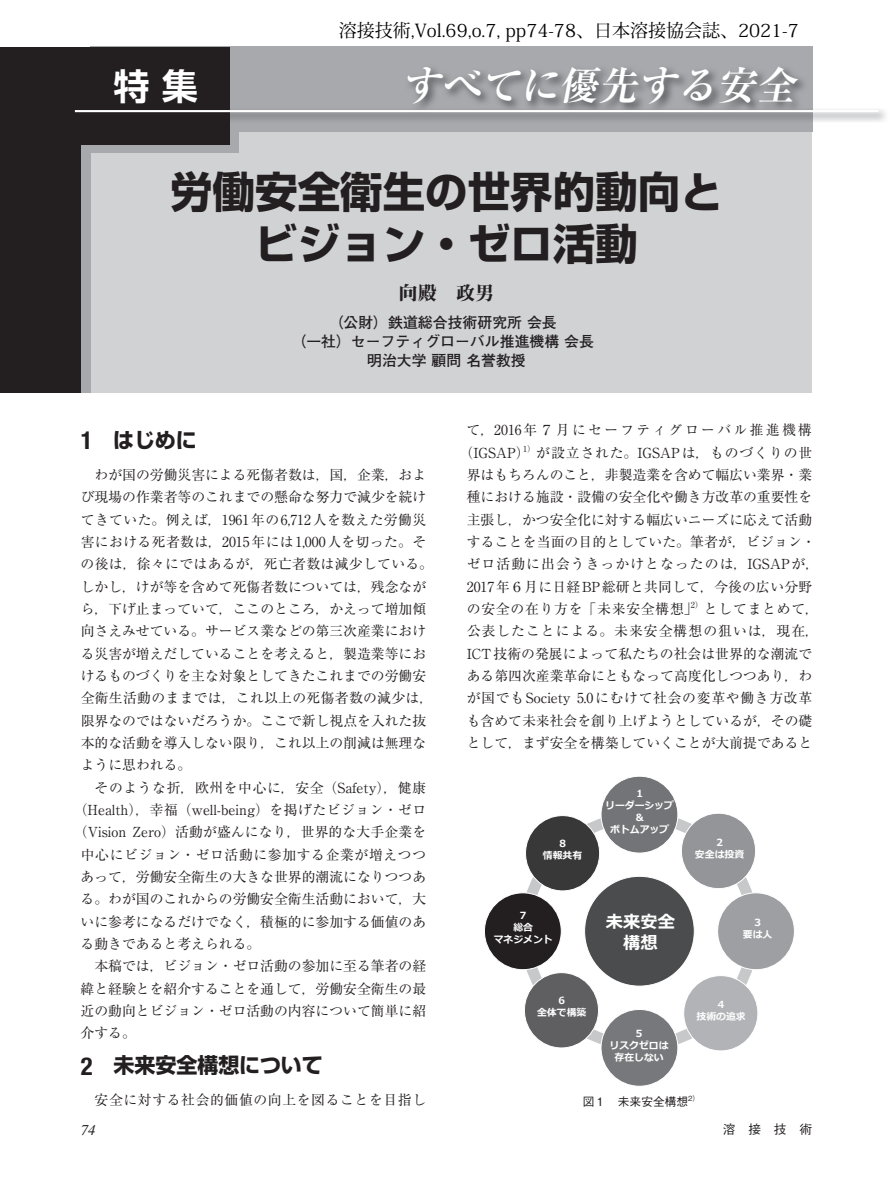
<style>
.page{position:relative;width:893px;height:1191px;background:#fff}
.page>*{position:absolute;margin:0;border:0;box-sizing:border-box;transform-origin:0 0}
.t1{font:700 42.45px/52.1px "Shin Go Pro";color:#231f20;text-align:center}
.t2{font:italic 700 39.3px "Ryumin Pro";color:#fff}
.t3{font:700 36.15px "Shin Go Pro De";color:#fff}
.t4{font:700 21px "Shin Go Pro";letter-spacing:-.005em;color:#231f20}
.t5{font:19.2px "Midashi Min Pro MA31";color:#231f20}
.t6{font:18px "Koz Min Pr 6 N";color:#000}
.t7{font:700 17.25px/20.7px "Meiryo";color:#fff;text-align:center}
.t8{font:700 14.85px/19.2px "Futo Go B101 Pro";color:#231f20;text-align:center}
.t9{font:italic 14.85px "Times LT Std";color:#231f20}
.t10{font:13.8px/22.4px "Ryumin Pro";color:#231f20}
.t11{font:13.8px "Ryumin Pro";letter-spacing:.045em;color:#231f20}
.t12{font:500 12.75px "Gothic BBB Pro";color:#231f20}
.t13{font:500 11.7px "Gothic BBB Pro";color:#231f20}
.t14{font:700 9.9px/11.9px "Meiryo";color:#fff;text-align:center}
.s1{font-family:"Helvetica Neue LT Std";font-stretch:condensed;font-size:24.75px}
</style>
<div class="page">
<div style="left:81px;top:47px;width:731px;height:345px;background:#d1d2d4"></div>
<div style="left:239px;top:47px;width:573px;height:85px;background:#a8a9ad"></div>
<div style="left:90px;top:47px;width:149px;height:106px;background:#a8a9ad"></div>
<div style="left:0;top:47px;width:90px;height:345px;background:#a8a9ad"></div>
<div style="left:0;top:47px;width:81px;height:345px;background:#231f20"></div>
<div style="left:81px;top:47px;width:149px;height:98px;background:#231f20"></div>
<img style="left:74px;top:64px;width:812px;height:58px">
<hr style="left:75px;top:110px;width:804px;height:2px;background:#fff">
<svg style="left:526px;top:818px;width:226px;height:226px"></svg>
<div style="left:585px;top:876px;width:109px;height:110px;background:#4b4c4d;border-radius:50%"></div>
<div style="left:601px;top:776px;width:77px;height:77px;background:#727477;border-radius:50%"></div>
<div style="left:601px;top:776px;width:77px;height:77px;border:1px solid #fff;border-radius:50%"></div>
<div style="left:718px;top:893px;width:76px;height:76px;background:#9d9fa2;border-radius:50%"></div>
<div style="left:717px;top:892px;width:78px;height:78px;border:1px solid #fff;border-radius:50%"></div>
<div style="left:601px;top:1009px;width:77px;height:77px;background:#76787b;border-radius:50%"></div>
<div style="left:601px;top:1009px;width:77px;height:77px;border:1px solid #fff;border-radius:50%"></div>
<div style="left:484px;top:893px;width:77px;height:76px;background:#231f20;border-radius:50%"></div>
<div style="left:484px;top:892px;width:78px;height:78px;border:1px solid #fff;border-radius:50%"></div>
<div style="left:681px;top:813px;width:75px;height:75px;background:#939598;border-radius:50%"></div>
<div style="left:681px;top:813px;width:75px;height:76px;border:1px solid #fff;border-radius:50%"></div>
<div style="left:684px;top:975px;width:74px;height:76px;background:#b2b3b7;border-radius:50%"></div>
<div style="left:683px;top:975px;width:75px;height:76px;border:1px solid #fff;border-radius:50%"></div>
<div style="left:525px;top:815px;width:75px;height:76px;background:#383839;border-radius:50%"></div>
<div style="left:525px;top:815px;width:75px;height:76px;border:1px solid #fff;border-radius:50%"></div>
<div style="left:524px;top:972px;width:74px;height:76px;background:#5f5f62;border-radius:50%"></div>
<div style="left:524px;top:972px;width:75px;height:76px;border:1px solid #fff;border-radius:50%"></div>
<h3 class="t6" style="left:339px;top:20px;width:461px">溶接技術,Vol.69,o.7, pp74-78、日本溶接協会誌、2021-7</h3>
<h3 class="t3" style="left:114px;top:57px;width:86px">特 集</h3>
<h2 class="t2" style="left:402px;top:54px;width:405px">すべてに優先する安全</h2>
<h1 class="t1" style="left:170px;top:161px;width:554px">労働安全衛生の世界的動向とビジョン・ゼロ活動</h1>
<h3 class="t5" style="left:399px;top:278px;width:97px">向殿　政男</h3>
<p class="t8" style="left:291px;top:311px;width:304px">（公財）鉄道総合技術研究所 会長<br>（一社）セーフティグローバル推進機構 会長明治大学 顧問 名誉教授</p>
<h3 class="t4" style="left:81px;top:423px;width:117px"><span class="s1">1</span> はじめに</h3>
<p class="t10" style="left:81px;top:463px;width:354px;text-indent:14px">わが国の労働災害による死傷者数は，国，企業，および現場の作業者等のこれまでの懸命な努力で減少を続けてきていた。例えば，1961年の6,712人を数えた労働災害における死者数は，2015年には1,000人を切った。その後は，徐々にではあるが，死亡者数は減少している。しかし，けが等を含めて死傷者数については，残念ながら，下げ止まっていて，ここのところ，かえって増加傾向さえみせている。サービス業などの第三次産業における災害が増えだしていることを考えると，製造業等におけるものづくりを主な対象としてきたこれまでの労働安全衛生活動のままでは，これ以上の死傷者数の減少は，限界なのではないだろうか。ここで新し視点を入れた抜本的な活動を導入しない限り，これ以上の削減は無理なように思われる。</p>
<p class="t11" style="left:95px;top:776px;width:333px">そのような折，欧州を中心に，安全（Safety），健康</p>
<p class="t10" style="left:74px;top:797px;width:354px">（Health），幸福（well-being）を掲げたビジョン・ゼロ</p>
<p class="t10" style="left:74px;top:820px;width:354px">（Vision Zero）活動が盛んになり，世界的な大手企業を</p>
<p class="t11" style="left:81px;top:843px;width:347px">中心にビジョン・ゼロ活動に参加する企業が増えつつ</p>
<p class="t10" style="left:81px;top:864px;width:347px">あって，労働安全衛生の大きな世界的潮流になりつつあ</p>
<p class="t10" style="left:81px;top:887px;width:347px">る。わが国のこれからの労働安全衛生活動において，大</p>
<p class="t10" style="left:81px;top:909px;width:347px">いに参考になるだけでなく，積極的に参加する価値のあ</p>
<p class="t10" style="left:81px;top:931px;width:181px">る動きであると考えられる。</p>
<p class="t10" style="left:94px;top:954px;width:333px">本稿では，ビジョン・ゼロ活動の参加に至る筆者の経</p>
<p class="t10" style="left:81px;top:976px;width:347px">緯と経験とを紹介することを通して，労働安全衛生の最</p>
<p class="t10" style="left:81px;top:998px;width:347px">近の動向とビジョン・ゼロ活動の内容について簡単に紹</p>
<p class="t10" style="left:81px;top:1021px;width:57px">介する。</p>
<h3 class="t4" style="left:81px;top:1048px;width:244px"><span class="s1">2</span> 未来安全構想について</h3>
<p class="t11" style="left:95px;top:1089px;width:333px">安全に対する社会的価値の向上を図ることを目指し</p>
<p class="t10" style="left:460px;top:418px;width:361px;text-align:center">て，2016年７月にセーフティグローバル推進機構（IGSAP）<sup>1）</sup>が設立された。IGSAPは，ものづくりの世界はもちろんのこと，非製造業を含めて幅広い業界・業種における施設・設備の安全化や働き方改革の重要性を主張し，かつ安全化に対する幅広いニーズに応えて活動することを当面の目的としていた。筆者が，ビジョン・ゼロ活動に出会うきっかけとなったのは，IGSAPが，<br>2017年６月に日経BP総研と共同して，今後の広い分野の安全の在り方を「未来安全構想」<sup>2）</sup>としてまとめて，公表したことによる。未来安全構想の狙いは，現在，<br>ICT技術の発展によって私たちの社会は世界的な潮流である第四次産業革命にともなって高度化しつつあり，わが国でもSociety 5.0にむけて社会の変革や働き方改革も含めて未来社会を創り上げようとしているが，その礎として，まず安全を構築していくことが大前提であると</p>
<p class="t14" style="left:543px;top:838px;width:41px">８<br>情報共有</p>
<p class="t14" style="left:605px;top:788px;width:70px">１<br>リーダーシップ＆</p>
<p class="t14" style="left:610px;top:824px;width:61px">ボトムアップ</p>
<p class="t14" style="left:695px;top:837px;width:51px">２<br>安全は投資</p>
<p class="t14" style="left:494px;top:910px;width:61px">７<br>総合<br>マネジメント</p>
<p class="t14" style="left:537px;top:995px;width:51px">６<br>全体で構築</p>
<p class="t7" style="left:606px;top:912px;width:70px">未来安全構想</p>
<p class="t14" style="left:610px;top:1028px;width:61px">５<br>リスクゼロは存在しない</p>
<p class="t14" style="left:743px;top:917px;width:31px">３<br>要は人</p>
<p class="t14" style="left:696px;top:999px;width:51px">４<br>技術の追求</p>
<p class="t13" style="left:583px;top:1091px;width:118px">図１　未来安全構想<sup>2）</sup></p>
<p class="t9" style="left:81px;top:1122px;width:16px">74</p>
<p class="t12" style="left:723px;top:1119px;width:91px">溶　接　技　術</p>
</div>
